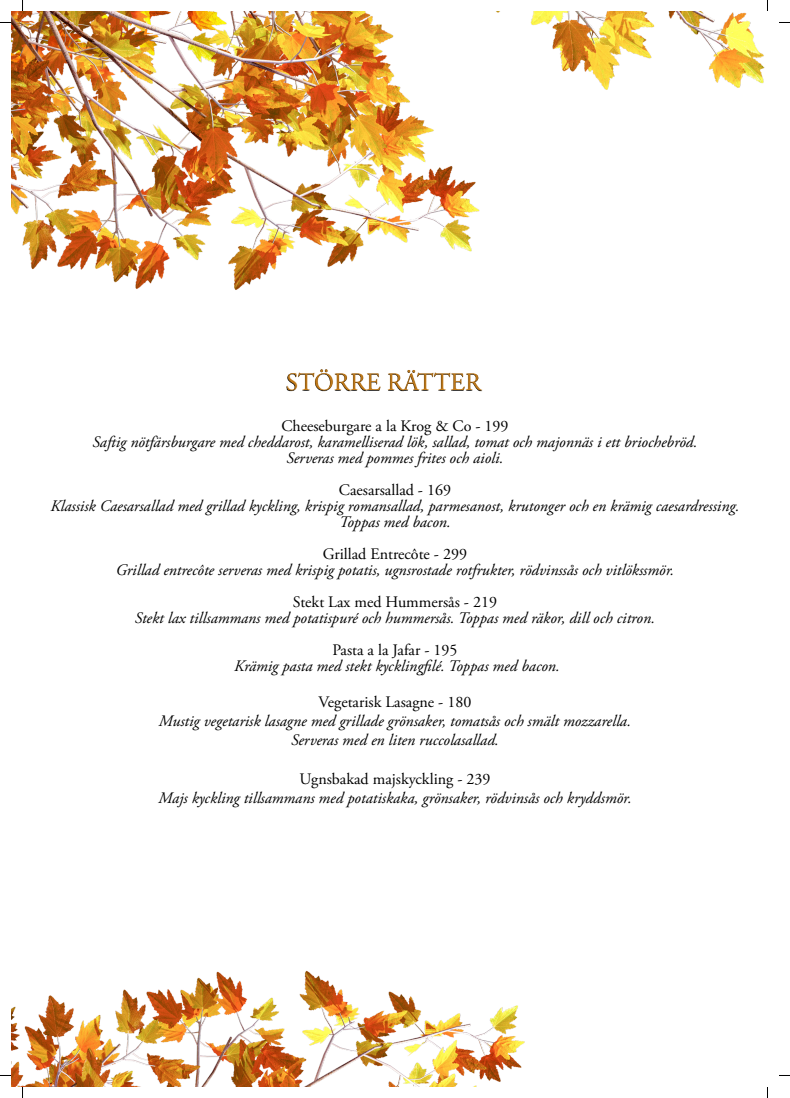
<style>
.page{position:relative;width:790px;height:1098px;background:#fff}
.page>*{position:absolute;margin:0;border:0;box-sizing:border-box;transform-origin:0 0}
.t1{font:25px "Adobe Garamond Pro";color:#c17a19}
.t2{font:italic 16px/16px "Adobe Garamond Pro";color:#000;text-align:center}
.t3{font:16px "Adobe Garamond Pro";color:#000}
</style>
<div class="page">
<img style="left:11px;top:11px;width:754px;height:279px">
<img style="left:11px;top:970px;width:514px;height:116px">
<img style="left:286px;top:369px;width:196px;height:23px">
<h1 class="t1" style="left:286px;top:367px;width:197px">STÖRRE RÄTTER</h1>
<p class="t3" style="left:281px;top:416px;width:229px">Cheeseburgare a la Krog &amp; Co - 199</p>
<p class="t2" style="left:92px;top:434px;width:606px">Saftig nötfärsburgare med cheddarost, karamelliserad lök, sallad, tomat och majonnäs i ett briochebröd.<br>Serveras med pommes frites och aioli.</p>
<p class="t3" style="left:338px;top:480px;width:114px">Caesarsallad - 169</p>
<p class="t2" style="left:50px;top:498px;width:690px">Klassisk Caesarsallad med grillad kyckling, krispig romansallad, parmesanost, krutonger och en krämig caesardressing.<br>Toppas med bacon.</p>
<p class="t3" style="left:323px;top:544px;width:146px">Grillad Entrecôte - 299</p>
<p class="t2" style="left:116px;top:562px;width:559px">Grillad entrecôte serveras med krispig potatis, ugnsrostade rotfrukter, rödvinssås och vitlökssmör.</p>
<p class="t3" style="left:293px;top:592px;width:205px">Stekt Lax med Hummersås - 219</p>
<p class="t2" style="left:135px;top:610px;width:521px">Stekt lax tillsammans med potatispuré och hummersås. Toppas med räkor, dill och citron.</p>
<p class="t3" style="left:332px;top:640px;width:127px">Pasta a la Jafar - 195</p>
<p class="t2" style="left:234px;top:658px;width:327px">Krämig pasta med stekt kycklingfilé. Toppas med bacon.</p>
<p class="t3" style="left:318px;top:692px;width:154px">Vegetarisk Lasagne - 180</p>
<p class="t2" style="left:159px;top:711px;width:473px;line-height:19.2px">Mustig vegetarisk lasagne med grillade grönsaker, tomatsås och smält mozzarella.<br>Serveras med en liten ruccolasallad.</p>
<p class="t3" style="left:299px;top:768px;width:192px">Ugnsbakad majskyckling - 239</p>
<p class="t2" style="left:158px;top:790px;width:474px">Majs kyckling tillsammans med potatiskaka, grönsaker, rödvinsås och kryddsmör.</p>
</div>
